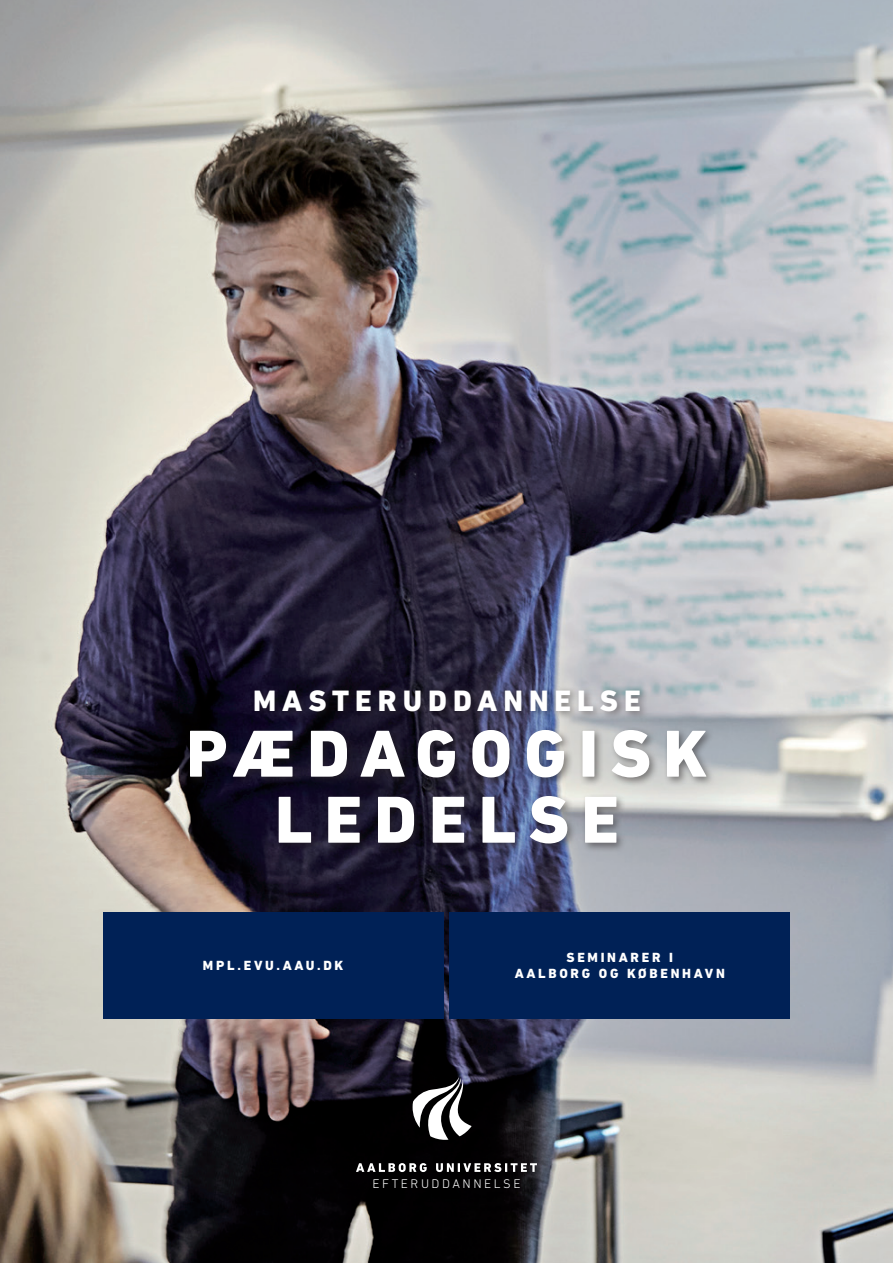
<style>
.page{position:relative;width:893px;height:1263px;background:#fff}
.page>*{position:absolute;margin:0;border:0;box-sizing:border-box;transform-origin:0 0}
.t1{font:800 67.5px/66px "DIN Next LT Pro";letter-spacing:.18em;color:#fff;text-align:center}
.t2{font:800 30px "DIN Next LT Pro";letter-spacing:.2em;color:#fff}
.t3{font:800 13.5px/16.5px "DIN Next LT Pro";letter-spacing:.2em;color:#fff;text-align:center}
.t4{font:300 12.75px "DIN Next LT Pro";letter-spacing:.2em;color:#fff}
</style>
<div class="page">
<img style="left:0;top:0;width:893px;height:1263px">
<svg style="left:356px;top:1163px;width:71px;height:9px"></svg>
<svg style="left:436px;top:1163px;width:101px;height:9px"></svg>
<svg style="left:413px;top:1077px;width:59px;height:63px"></svg>
<div style="left:103px;top:912px;width:340px;height:106px;background:#002156"></div>
<div style="left:449px;top:912px;width:341px;height:106px;background:#002156"></div>
<div style="left:186px;top:686px;width:530px;height:167px;background:#231f20;opacity:.5"></div>
<h2 class="t2" style="left:253px;top:683px;width:389px">MASTERUDDANNELSE</h2>
<h1 class="t1" style="left:186px;top:721px;width:523px">PÆDAGOGISK<br>LEDELSE</h1>
<p class="t3" style="left:203px;top:957px;width:142px">MPL.EVU.AAU.DK</p>
<p class="t3" style="left:515px;top:949px;width:212px">SEMINARER I<br>AALBORG OG KØBENHAVN</p>
<p class="t4" style="left:372px;top:1176px;width:149px">EFTERUDDANNELSE</p>
</div>
